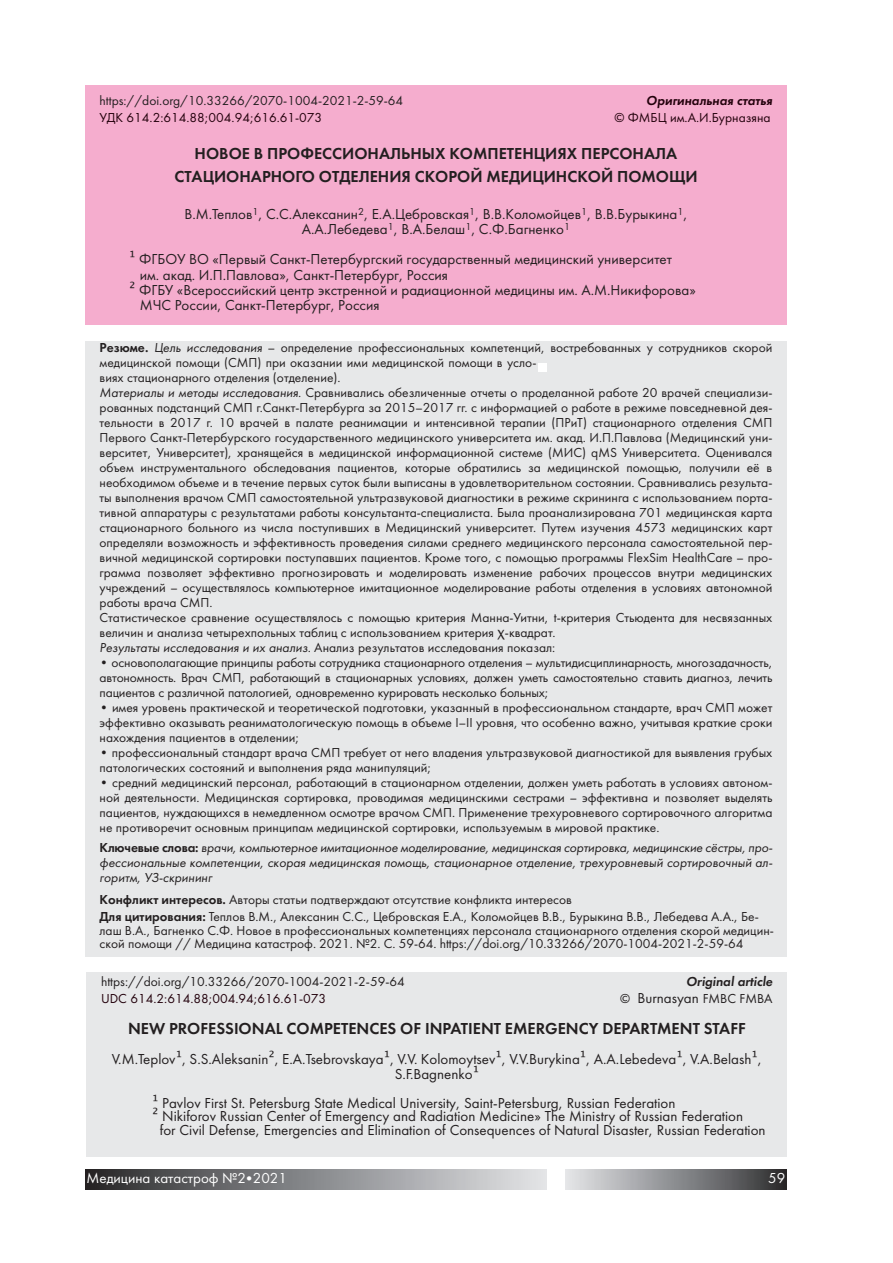
<style>
.page{position:relative;width:893px;height:1263px;background:#fff}
.page>*{position:absolute;margin:0;border:0;box-sizing:border-box;transform-origin:0 0}
.t1{font:16.5px/22.5px "Futura Demi C";color:#231f20;text-align:center}
.t2{font:15px/15px "Futura Book C";color:#231f20;text-align:center}
.t3{font:15px "Futura Book C";color:#fff}
.t4{font:13.5px/15px "Futura Book C";color:#231f20}
.t5{font:italic 13.5px/15px "Futura Book C";color:#231f20;text-align:justify}
.t6{font:13.5px "Futura Book C";color:#23010c}
.t7{font:italic 13.5px "Futura Demi C";color:#23010c}
.t8{font:italic 13.5px "Futura Demi C";color:#231f20}
.s1{font-family:"Lucida Grande"}
.s2{font-family:"Futura Demi C"}
.s3{font-style:italic}
.s4{font-family:"Futura Demi C";font-style:normal}
.s5{font-size:15px}
</style>
<div class="page">
<div style="left:85px;top:1169px;width:461px;height:21px;background:linear-gradient(to right,#2b2b2d,#e5e6ea)"></div>
<div style="left:566px;top:1169px;width:221px;height:21px;background:linear-gradient(to right,#e5e7ea,#2e2e30)"></div>
<div style="left:85px;top:85px;width:702px;height:240px;background:#f5adce"></div>
<div style="left:85px;top:342px;width:702px;height:615px;background:#e7e8e9"></div>
<div style="left:87px;top:972px;width:700px;height:185px;background:#e7e8e9"></div>
<div style="left:538px;top:364px;width:8px;height:8px;background:#fff"></div>
<p class="t4" style="left:100px;top:93px;width:305px">https://doi.org/10.33266/2070-1004-2021-2-59-64</p>
<p class="t7" style="left:646px;top:93px;width:128px">Оригинальная статья</p>
<p class="t6" style="left:100px;top:109px;width:224px">УДК 614.2:614.88;004.94;616.61-073</p>
<p class="t6" style="left:614px;top:109px;width:158px">© ФМБЦ им.А.И.Бурназяна</p>
<p class="t1" style="left:174px;top:143px;width:525px">НОВОЕ В ПРОФЕССИОНАЛЬНЫХ КОМПЕТЕНЦИЯХ ПЕРСОНАЛА<br>СТАЦИОНАРНОГО ОТДЕЛЕНИЯ СКОРОЙ МЕДИЦИНСКОЙ ПОМОЩИ</p>
<p class="t2" style="left:184px;top:207px;width:505px">В.М.Теплов<sup>1</sup>, С.С.Алексанин<sup>2</sup>, Е.А.Цебровская<sup>1</sup>, В.В.Коломойцев<sup>1</sup>, В.В.Бурыкина<sup>1</sup>,<br>А.А.Лебедева<sup>1</sup>, В.А.Белаш<sup>1</sup>, С.Ф.Багненко<sup>1</sup></p>
<p class="t2" style="left:129px;top:252px;width:544px"><span class="s1">¹</span> ФГБОУ ВО «Первый Санкт-Петербургский государственный медицинский университет</p>
<p class="t2" style="left:140px;top:267px;width:310px">им. акад. И.П.Павлова», Санкт-Петербург, Россия</p>
<p class="t2" style="left:129px;top:282px;width:568px"><span class="s1">²</span> ФГБУ «Всероссийский центр экстренной и радиационной медицины им. А.М.Никифорова»</p>
<p class="t2" style="left:140px;top:297px;width:241px">МЧС России, Санкт-Петербург, Россия</p>
<p class="t4" style="left:100px;top:340px;width:674px"><span class="s2">Резюме.</span> <span class="s3">Цель исследования</span> – определение профессиональных компетенций, востребованных у сотрудников скорой медицинской помощи (СМП) при оказании ими медицинской помощи в усло-<br>виях стационарного отделения (отделение).<br><span class="s3">Материалы и методы исследования.</span> Сравнивались обезличенные отчеты о проделанной работе 20 врачей специализи&shy;рованных подстанций СМП г.Санкт-Петербурга за 2015–2017 гг. с информацией о работе в режиме повседневной дея&shy;тельности в 2017 г. 10 врачей в палате реанимации и интенсивной терапии (ПРиТ) стационарного отделения СМП Первого Санкт-Петербурского государственного медицинского университета им. акад. И.П.Павлова (Медицинский уни&shy;верситет, Университет), хранящейся в медицинской информационной системе (МИС) qMS Университета. Оценивался объем инструментального обследования пациентов, которые обратились за медицинской помощью, получили её в необходимом объеме и в течение первых суток были выписаны в удовлетворительном состоянии. Сравнивались результа&shy;ты выполнения врачом СМП самостоятельной ультразвуковой диагностики в режиме скрининга с использованием порта&shy;тивной аппаратуры с результатами работы консультанта-специалиста. Была проанализирована 701 медицинская карта стационарного больного из числа поступивших в Медицинский университет. Путем изучения 4573 медицинских карт определяли возможность и эффективность проведения силами среднего медицинского персонала самостоятельной пер&shy;вичной медицинской сортировки поступавших пациентов. Кроме того, с помощью программы FlexSim HealthCare – про&shy;грамма позволяет эффективно прогнозировать и моделировать изменение рабочих процессов внутри медицинских учреждений – осуществлялось компьютерное имитационное моделирование работы отделения в условиях автономной работы врача СМП.<br>Статистическое сравнение осуществлялось с помощью критерия Манна-Уитни, t-критерия Стьюдента для несвязанных величин и анализа четырехпольных таблиц с использованием критерия <span class="s1">χ</span>-квадрат.<br><span class="s3">Результаты исследования и их анализ.</span> Анализ результатов исследования показал:</p>
<p class="t4" style="left:100px;top:655px;width:674px;text-align:justify">• основополагающие принципы работы сотрудника стационарного отделения – мультидисциплинарность, многозадачность, автономность. Врач СМП, работающий в стационарных условиях, должен уметь самостоятельно ставить диагноз, лечить пациентов с различной патологией, одновременно курировать несколько больных;</p>
<p class="t4" style="left:100px;top:700px;width:674px;text-align:justify">• имея уровень практической и теоретической подготовки, указанный в профессиональном стандарте, врач СМП может эффективно оказывать реаниматологическую помощь в объеме I–II уровня, что особенно важно, учитывая краткие сроки нахождения пациентов в отделении;</p>
<p class="t4" style="left:100px;top:745px;width:674px">• профессиональный стандарт врача СМП требует от него владения ультразвуковой диагностикой для выявления грубых патологических состояний и выполнения ряда манипуляций;</p>
<p class="t4" style="left:100px;top:775px;width:674px;text-align:justify">• средний медицинский персонал, работающий в стационарном отделении, должен уметь работать в условиях автоном&shy;ной деятельности. Медицинская сортировка, проводимая медицинскими сестрами – эффективна и позволяет выделять пациентов, нуждающихся в немедленном осмотре врачом СМП. Применение трехуровневого сортировочного алгоритма не противоречит основным принципам медицинской сортировки, используемым в мировой практике.</p>
<p class="t5" style="left:100px;top:839px;width:673px"><span class="s4">Ключевые слова:</span> врачи, компьютерное имитационное моделирование, медицинская сортировка, медицинские сёстры, про&shy;фессиональные компетенции, скорая медицинская помощь, стационарное отделение, трехуровневый сортировочный ал&shy;горитм, УЗ-скрининг</p>
<p class="t4" style="left:100px;top:890px;width:661px;line-height:17.7px"><span class="s2">Конфликт интересов.</span> Авторы статьи подтверждают отсутствие конфликта интересов<br><span class="s2">Для цитирования:</span> Теплов В.М., Алексанин С.С., Цебровская Е.А., Коломойцев В.В., Бурыкина В.В., Лебедева А.А., Бе-</p>
<p class="t4" style="left:100px;top:923px;width:676px;line-height:13.5px">лаш В.А., Багненко С.Ф. Новое в профессиональных компетенциях персонала стационарного отделения скорой медицин&shy;ской помощи // Медицина катастроф. 2021. №2. С. 59-64. https://doi.org/10.33266/2070-1004-2021-2-59-64</p>
<p class="t4" style="left:101px;top:974px;width:305px">https://doi.org/10.33266/2070-1004-2021-2-59-64</p>
<p class="t8" style="left:686px;top:973px;width:88px">Original article</p>
<p class="t6" style="left:101px;top:990px;width:226px">UDC 614.2:614.88;004.94;616.61-073</p>
<p class="t4" style="left:620px;top:990px;width:154px">© <span class="s5">Burnasyan</span> FMBC FMBA</p>
<p class="t1" style="left:128px;top:1017px;width:619px">NEW PROFESSIONAL COMPETENCES OF INPATIENT EMERGENCY DEPARTMENT STAFF</p>
<p class="t2" style="left:112px;top:1051px;width:652px">V.M.Teplov<span class="s1">¹</span>, S.S.Aleksanin<span class="s1">²</span>, E.A.Tsebrovskaya<span class="s1">¹</span>, V.V. Kolomoytsev<span class="s1">¹</span>, V.V.Burykina<span class="s1">¹</span>, A.A.Lebedeva<span class="s1">¹</span>, V.A.Belash<span class="s1">¹</span>,<br>S.F.Bagnenko<span class="s1">¹</span></p>
<p class="t2" style="left:152px;top:1095px;width:525px"><span class="s1">¹</span> Pavlov First St. Petersburg State Medical University, Saint-Petersburg, Russian Federation</p>
<p class="t2" style="left:152px;top:1108px;width:592px"><span class="s1">²</span> Nikiforov Russian Center of Emergency and Radiation Medicine» The Ministry of Russian Federation</p>
<p class="t2" style="left:160px;top:1122px;width:607px">for Civil Defense, Emergencies and Elimination of Consequences of Natural Disaster, Russian Federation</p>
<p class="t3" style="left:87px;top:1169px;width:202px">Медицина катастроф №2•2021</p>
<p class="t3" style="left:768px;top:1169px;width:19px">59</p>
</div>
